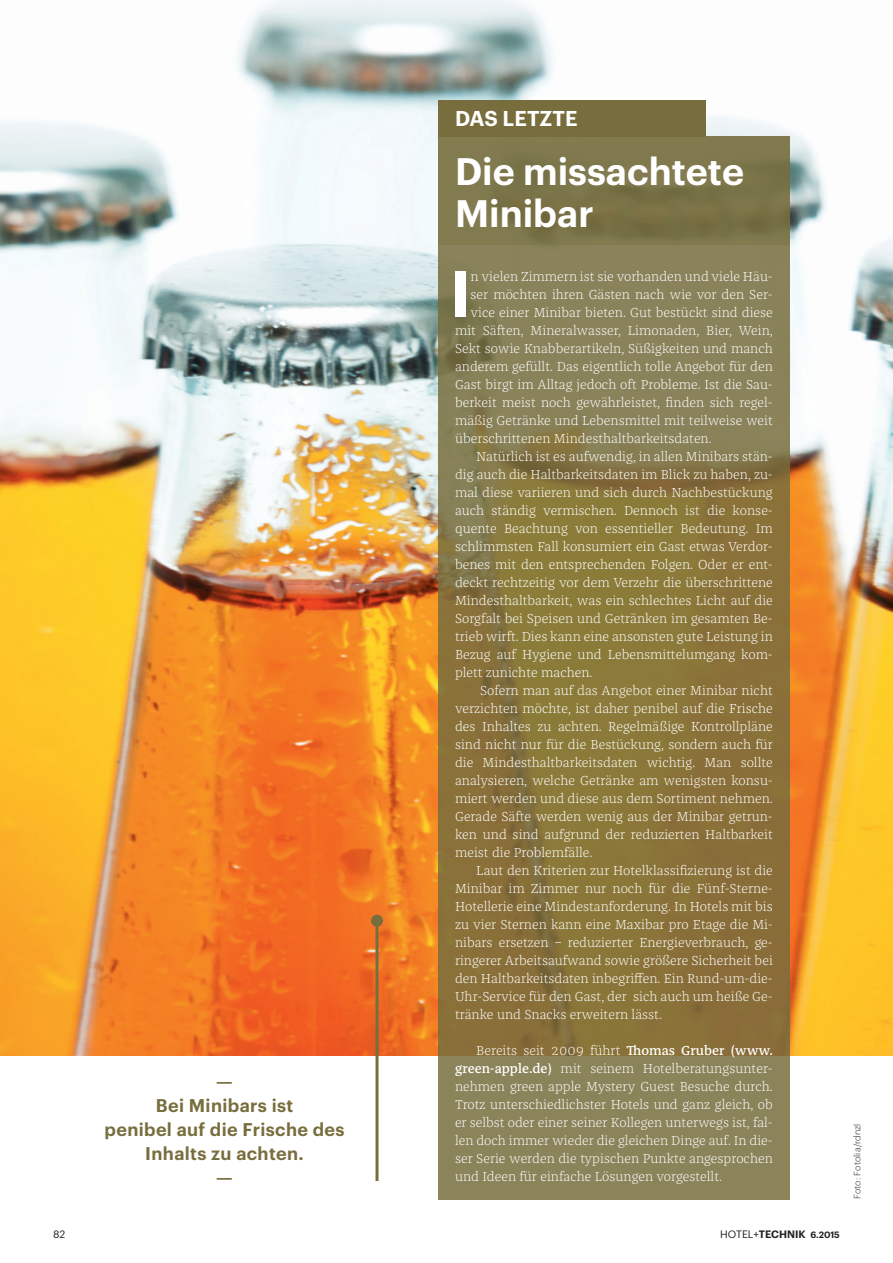
<style>
.page{position:relative;width:893px;height:1263px;background:#fff}
.page>*{position:absolute;margin:0;border:0;box-sizing:border-box;transform-origin:0 0}
.t1{font:600 63.9px "Graphik";color:#fff}
.t2{font:600 37.5px/42px "Graphik";color:#fff}
.t3{font:600 21px "Graphik";letter-spacing:-.005em;color:#fff}
.t4{font:600 18px/24px "Graphik";letter-spacing:.02em;color:#776d3d;text-align:center}
.t5{font:300 13.5px/18px "Franziska Pro";color:#fff;text-align:justify}
.t6{font:600 10.5px "Graphik";color:#231f20}
.t7{font:10.5px "Graphik";color:#231f20}
.t8{font:300 9px "Graphik";letter-spacing:.02em;color:#231f20}
.s1{font-family:"Graphik"}
.s2{font-weight:500}
.s3{font-weight:400}
.s4{font-size:9px}
</style>
<div class="page">
<img style="left:0;top:0;width:893px;height:1055px">
<svg style="left:438px;top:245px;width:352px;height:954px;background:#887845"></svg>
<div style="left:438px;top:137px;width:352px;height:108px;background:#7f774c"></div>
<div style="left:438px;top:101px;width:267px;height:36px;background:#776d3d"></div>
<hr style="left:375px;top:921px;width:3px;height:260px;background:#776d3d">
<div style="left:371px;top:915px;width:12px;height:12px;background:#776d3d;border-radius:50%"></div>
<p class="t3" style="left:455px;top:102px;width:111px">Das Letzte</p>
<p class="t2" style="left:455px;top:147px;width:291px">Die missachtete<br>Minibar</p>
<p class="t4" style="left:105px;top:1068px;width:242px">—<br>Bei Minibars ist<br>penibel auf die Frische des<br>Inhalts zu achten.<br>—</p>
<p class="t1" style="left:450px;top:245px;width:22px">I</p>
<p class="t5" style="left:471px;top:267px;width:304px">n vielen Zimmern ist sie vorhanden und viele Häu-</p>
<p class="t5" style="left:471px;top:285px;width:304px">ser möchten ihren Gästen nach wie vor den Ser-</p>
<p class="t5" style="left:471px;top:303px;width:304px">vice einer Minibar bieten. Gut bestückt sind diese</p>
<p class="t5" style="left:455px;top:321px;width:319px">mit Säften, Mineralwasser, Limonaden, Bier, Wein,</p>
<p class="t5" style="left:455px;top:339px;width:319px">Sekt sowie Knabberartikeln, Süßigkeiten und manch</p>
<p class="t5" style="left:455px;top:357px;width:319px">anderem gefüllt. Das eigentlich tolle Angebot für den</p>
<p class="t5" style="left:455px;top:375px;width:319px">Gast birgt im Alltag jedoch oft Probleme. Ist die Sau-</p>
<p class="t5" style="left:455px;top:393px;width:319px">berkeit meist noch gewährleistet, finden sich regel-</p>
<p class="t5" style="left:455px;top:411px;width:319px">mäßig Getränke und Lebensmittel mit teilweise weit</p>
<p class="t5" style="left:455px;top:429px;width:258px">überschrittenen Mindesthaltbarkeitsdaten.</p>
<p class="t5" style="left:476px;top:447px;width:298px">Natürlich ist es aufwendig, in allen Minibars stän-</p>
<p class="t5" style="left:455px;top:465px;width:319px">dig auch die Haltbarkeitsdaten im Blick zu haben, zu-</p>
<p class="t5" style="left:455px;top:483px;width:319px">mal diese variieren und sich durch Nachbestückung</p>
<p class="t5" style="left:455px;top:501px;width:319px">auch ständig vermischen. Dennoch ist die konse-</p>
<p class="t5" style="left:455px;top:519px;width:319px">quente Beachtung von essentieller Bedeutung. Im</p>
<p class="t5" style="left:455px;top:537px;width:319px">schlimmsten Fall konsumiert ein Gast etwas Verdor-</p>
<p class="t5" style="left:455px;top:555px;width:319px">benes mit den entsprechenden Folgen. Oder er ent-</p>
<p class="t5" style="left:455px;top:573px;width:319px">deckt rechtzeitig vor dem Verzehr die überschrittene</p>
<p class="t5" style="left:455px;top:591px;width:319px">Mindesthaltbarkeit, was ein schlechtes Licht auf die</p>
<p class="t5" style="left:455px;top:609px;width:319px">Sorgfalt bei Speisen und Getränken im gesamten Be-</p>
<p class="t5" style="left:455px;top:627px;width:319px">trieb wirft. Dies kann eine ansonsten gute Leistung in</p>
<p class="t5" style="left:455px;top:645px;width:319px">Bezug auf Hygiene und Lebensmittelumgang kom-</p>
<p class="t5" style="left:455px;top:663px;width:139px">plett zunichte machen.</p>
<p class="t5" style="left:480px;top:681px;width:294px">Sofern man auf das Angebot einer Minibar nicht</p>
<p class="t5" style="left:455px;top:699px;width:319px">verzichten möchte, ist daher penibel auf die Frische</p>
<p class="t5" style="left:455px;top:717px;width:319px">des Inhaltes zu achten. Regelmäßige Kontrollpläne</p>
<p class="t5" style="left:455px;top:735px;width:319px">sind nicht nur für die Bestückung, sondern auch für</p>
<p class="t5" style="left:455px;top:753px;width:319px">die Mindesthaltbarkeitsdaten wichtig. Man sollte</p>
<p class="t5" style="left:455px;top:771px;width:319px">analysieren, welche Getränke am wenigsten konsu-</p>
<p class="t5" style="left:455px;top:789px;width:319px">miert werden und diese aus dem Sortiment nehmen.</p>
<p class="t5" style="left:455px;top:807px;width:319px">Gerade Säfte werden wenig aus der Minibar getrun-</p>
<p class="t5" style="left:455px;top:825px;width:319px">ken und sind aufgrund der reduzierten Haltbarkeit</p>
<p class="t5" style="left:455px;top:843px;width:139px">meist die Problemfälle.</p>
<p class="t5" style="left:476px;top:861px;width:298px">Laut den Kriterien zur Hotelklassifizierung ist die</p>
<p class="t5" style="left:455px;top:879px;width:319px">Minibar im Zimmer nur noch für die Fünf-Sterne-</p>
<p class="t5" style="left:455px;top:897px;width:319px">Hotellerie eine Mindestanforderung. In Hotels mit bis</p>
<p class="t5" style="left:455px;top:915px;width:319px">zu vier Sternen kann eine Maxibar pro Etage die Mi-</p>
<p class="t5" style="left:455px;top:933px;width:319px">nibars ersetzen <span class="s1">−</span> reduzierter Energieverbrauch, ge-</p>
<p class="t5" style="left:455px;top:951px;width:319px">ringerer Arbeitsaufwand sowie größere Sicherheit bei</p>
<p class="t5" style="left:455px;top:969px;width:319px">den Haltbarkeitsdaten inbegriffen. Ein Rund-um-die-</p>
<p class="t5" style="left:455px;top:987px;width:319px">Uhr-Service für den Gast, der sich auch um heiße Ge-</p>
<p class="t5" style="left:455px;top:1005px;width:208px">tränke und Snacks erweitern lässt.</p>
<p class="t5" style="left:455px;top:1041px;width:319px;text-indent:21px">Bereits seit 2009 führt <span class="s2">Thomas Gruber (www. green-apple.de)</span> mit seinem Hotelberatungsunter&shy;nehmen green apple Mystery Guest Besuche durch.<br>Trotz unterschiedlichster Hotels und ganz gleich, ob er selbst oder einer seiner Kollegen unterwegs ist, fal&shy;len doch immer wieder die gleichen Dinge auf. In die&shy;ser Serie werden die typischen Punkte angesprochen und Ideen für einfache Lösungen vorgestellt.</p>
<p class="t7" style="left:53px;top:1226px;width:14px">82</p>
<p class="t6" style="left:720px;top:1226px;width:121px"><span class="s3">HOTEL+</span>TECHNIK <span class="s4">6.2015</span></p>
<p class="t8" style="left:851px;top:1199px;width:77px;rotate:-90deg">Foto: Fotolia/rdnzl</p>
</div>
